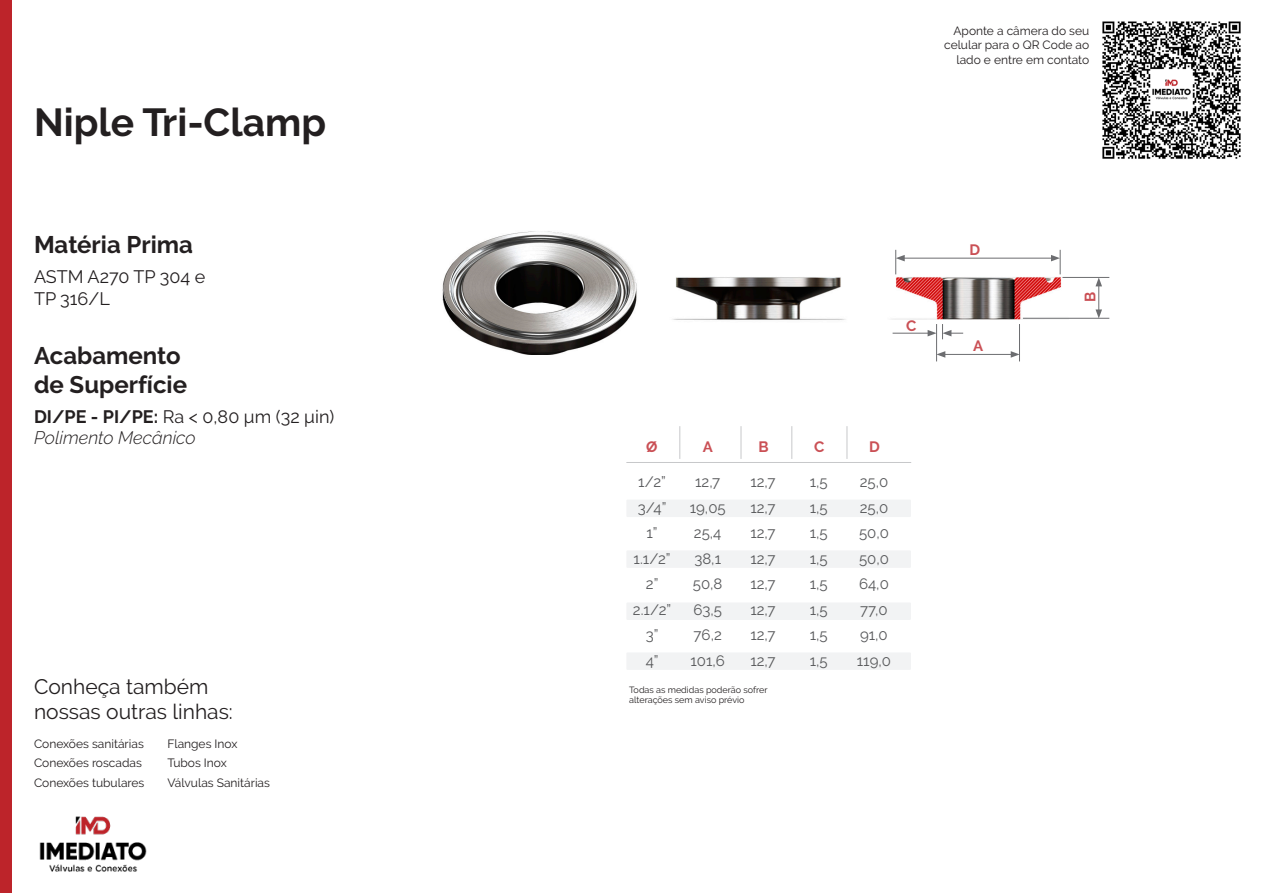
<style>
.page{position:relative;width:1263px;height:893px;background:#fff}
.page>*{position:absolute;margin:0;border:0;box-sizing:border-box;transform-origin:0 0}
.t1{font:700 39px "Raleway";color:#231f20}
.t2{font:700 24px "Raleway";color:#231f20}
.t3{font:21px/25.2px "Raleway";color:#231f20}
.t4{font:italic 300 18px/21.6px "Raleway";color:#231f20}
.t5{font:18px/21.6px "Raleway";color:#231f20}
.t6{font:15px "Raleway";color:#57585a}
.t7{font:700 15px "Raleway";color:#ca5055}
.t8{font:12px/14.4px "Raleway";color:#231f20;text-align:right}
.t9{font:9px/10.8px "Raleway";color:#231f20}
.s1{font-weight:700;font-style:normal}
.s2{font-weight:400;font-style:normal}
</style>
<div class="page">
<div style="left:0;top:0;width:12px;height:893px;background:#bd242a"></div>
<img style="left:442px;top:231px;width:627px;height:124px">
<div style="left:626px;top:500px;width:285px;height:17px;background:#f2f3f4"></div>
<div style="left:626px;top:550px;width:285px;height:18px;background:#f2f3f4"></div>
<div style="left:626px;top:602px;width:285px;height:18px;background:#f2f3f4"></div>
<div style="left:626px;top:652px;width:285px;height:18px;background:#f2f3f4"></div>
<hr style="left:626px;top:462px;width:285px;height:1px;background:#c7c8ca">
<hr style="left:679px;top:426px;width:1px;height:33px;background:#c7c8ca">
<hr style="left:741px;top:426px;width:1px;height:33px;background:#c7c8ca">
<hr style="left:791px;top:426px;width:1px;height:33px;background:#c7c8ca">
<hr style="left:847px;top:426px;width:1px;height:33px;background:#c7c8ca">
<img style="left:39px;top:816px;width:108px;height:56px">
<img style="left:1102px;top:21px;width:139px;height:138px">
<hr style="left:936px;top:324px;width:1px;height:37px;background:#6c6d70">
<hr style="left:1019px;top:324px;width:1px;height:37px;background:#6c6d70">
<hr style="left:1023px;top:318px;width:86px;height:1px;background:#6c6d70">
<hr style="left:1062px;top:277px;width:47px;height:1px;background:#6c6d70">
<hr style="left:902px;top:258px;width:151px;height:1px;background:#6c6d70">
<svg style="left:1051px;top:250px;width:10px;height:24px"></svg>
<svg style="left:895px;top:250px;width:10px;height:24px"></svg>
<hr style="left:943px;top:354px;width:70px;height:1px;background:#6c6d70">
<svg style="left:1011px;top:351px;width:8px;height:7px"></svg>
<svg style="left:936px;top:351px;width:9px;height:7px"></svg>
<svg style="left:942px;top:324px;width:21px;height:15px"></svg>
<hr style="left:892px;top:333px;width:38px;height:1px;background:#6c6d70">
<svg style="left:927px;top:330px;width:9px;height:6px"></svg>
<svg style="left:1095px;top:278px;width:7px;height:40px"></svg>
<p class="t1" style="left:34px;top:100px;width:294px">Niple Tri-Clamp</p>
<p class="t2" style="left:34px;top:231px;width:161px">Matéria Prima</p>
<p class="t5" style="left:34px;top:266px;width:173px">ASTM A270 TP 304 e<br>TP 316/L</p>
<p class="t2" style="left:34px;top:342px;width:148px">Acabamento</p>
<p class="t2" style="left:34px;top:370px;width:155px">de Superfície</p>
<p class="t4" style="left:34px;top:406px;width:302px"><span class="s1">DI/PE - PI/PE:</span> <span class="s2">Ra &lt; 0,80 μm (32 μin)<br></span>Polimento Mecânico</p>
<p class="t3" style="left:34px;top:674px;width:200px">Conheça também nossas outras linhas:</p>
<p class="t8" style="left:34px;top:736px;width:111px">Conexões sanitárias</p>
<p class="t8" style="left:34px;top:756px;width:109px">Conexões roscadas</p>
<p class="t8" style="left:34px;top:775px;width:112px">Conexões tubulares</p>
<p class="t8" style="left:167px;top:736px;width:72px">Flanges Inox</p>
<p class="t8" style="left:167px;top:756px;width:61px">Tubos Inox</p>
<p class="t8" style="left:167px;top:775px;width:104px">Válvulas Sanitárias</p>
<p class="t8" style="left:944px;top:23px;width:147px">Aponte a câmera do seu celular para o QR Code ao lado e entre em contato</p>
<p class="t7" style="left:906px;top:317px;width:12px">C</p>
<p class="t7" style="left:646px;top:438px;width:13px">Ø</p>
<p class="t7" style="left:703px;top:438px;width:12px">A</p>
<p class="t7" style="left:758px;top:438px;width:12px">B</p>
<p class="t7" style="left:814px;top:438px;width:12px">C</p>
<p class="t7" style="left:869px;top:438px;width:12px">D</p>
<p class="t6" style="left:638px;top:473px;width:29px">1/2”</p>
<p class="t6" style="left:638px;top:499px;width:30px">3/4”</p>
<p class="t6" style="left:646px;top:524px;width:13px">1”</p>
<p class="t6" style="left:634px;top:550px;width:38px">1.1/2”</p>
<p class="t6" style="left:646px;top:575px;width:14px">2”</p>
<p class="t6" style="left:633px;top:601px;width:40px">2.1/2”</p>
<p class="t6" style="left:646px;top:626px;width:14px">3”</p>
<p class="t6" style="left:646px;top:652px;width:14px">4”</p>
<p class="t6" style="left:860px;top:473px;width:30px">25,0</p>
<p class="t6" style="left:860px;top:499px;width:30px">25,0</p>
<p class="t6" style="left:859px;top:524px;width:31px">50,0</p>
<p class="t6" style="left:859px;top:550px;width:31px">50,0</p>
<p class="t6" style="left:859px;top:575px;width:31px">64,0</p>
<p class="t6" style="left:860px;top:601px;width:29px">77,0</p>
<p class="t6" style="left:860px;top:626px;width:29px">91,0</p>
<p class="t6" style="left:857px;top:652px;width:36px">119,0</p>
<p class="t6" style="left:695px;top:473px;width:27px">12,7</p>
<p class="t6" style="left:690px;top:499px;width:37px">19,05</p>
<p class="t6" style="left:694px;top:524px;width:29px">25,4</p>
<p class="t6" style="left:694px;top:550px;width:28px">38,1</p>
<p class="t6" style="left:693px;top:575px;width:31px">50,8</p>
<p class="t6" style="left:693px;top:601px;width:30px">63,5</p>
<p class="t6" style="left:694px;top:626px;width:30px">76,2</p>
<p class="t6" style="left:690px;top:652px;width:36px">101,6</p>
<p class="t6" style="left:750px;top:473px;width:27px">12,7</p>
<p class="t6" style="left:750px;top:499px;width:27px">12,7</p>
<p class="t6" style="left:750px;top:524px;width:27px">12,7</p>
<p class="t6" style="left:750px;top:550px;width:27px">12,7</p>
<p class="t6" style="left:750px;top:575px;width:27px">12,7</p>
<p class="t6" style="left:750px;top:601px;width:27px">12,7</p>
<p class="t6" style="left:750px;top:626px;width:27px">12,7</p>
<p class="t6" style="left:750px;top:652px;width:27px">12,7</p>
<p class="t6" style="left:810px;top:473px;width:19px">1,5</p>
<p class="t6" style="left:810px;top:499px;width:19px">1,5</p>
<p class="t6" style="left:810px;top:524px;width:19px">1,5</p>
<p class="t6" style="left:810px;top:550px;width:19px">1,5</p>
<p class="t6" style="left:810px;top:575px;width:19px">1,5</p>
<p class="t6" style="left:810px;top:601px;width:19px">1,5</p>
<p class="t6" style="left:810px;top:626px;width:19px">1,5</p>
<p class="t6" style="left:810px;top:652px;width:19px">1,5</p>
<p class="t9" style="left:629px;top:684px;width:140px">Todas as medidas poderão sofrer alterações sem aviso prévio</p>
<p class="t7" style="left:969px;top:241px;width:12px">D</p>
<p class="t7" style="left:973px;top:337px;width:12px">A</p>
<p class="t7" style="left:1082px;top:302px;width:12px;rotate:-90deg">B</p>
</div>
